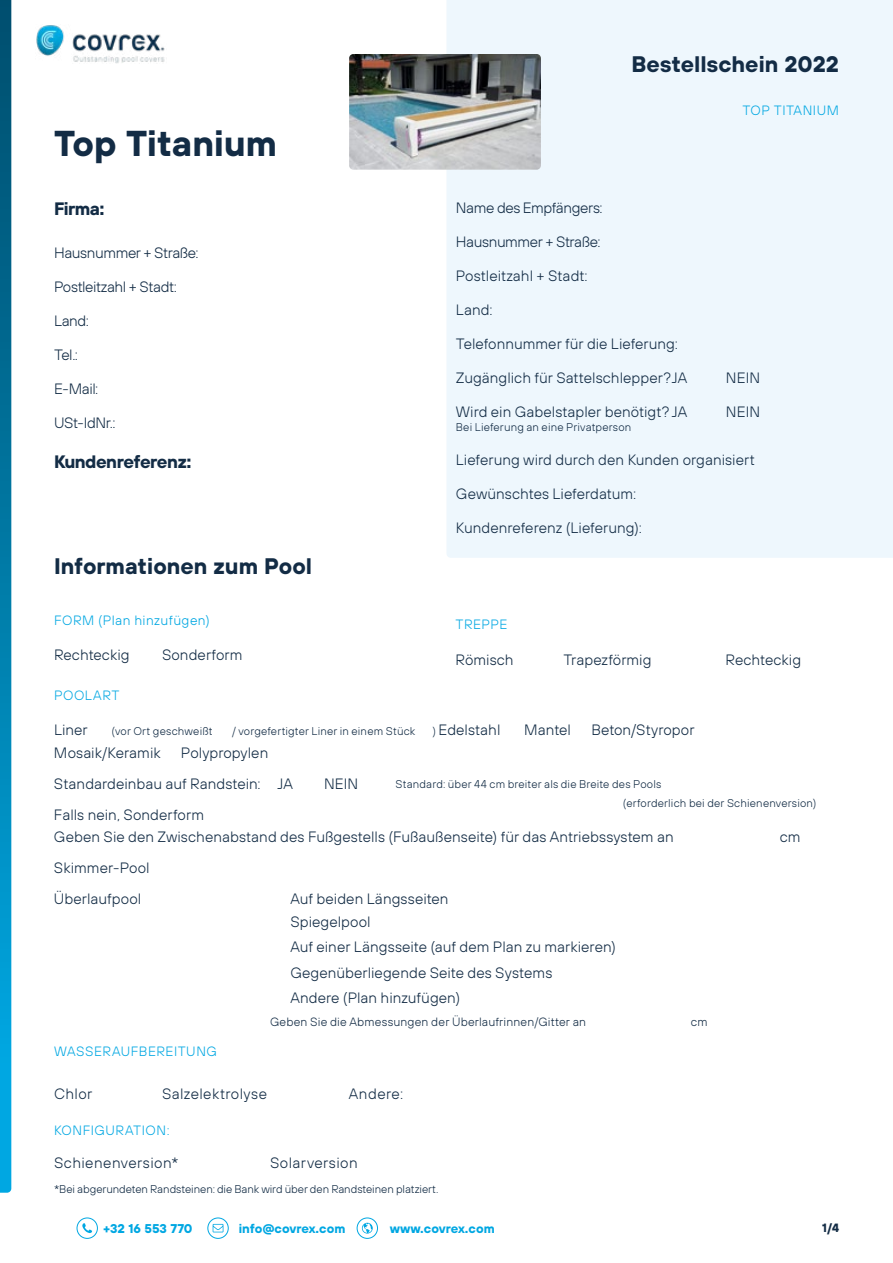
<style>
.page{position:relative;width:893px;height:1263px;background:#fff}
.page>*{position:absolute;margin:0;border:0;box-sizing:border-box;transform-origin:0 0}
.t1{font:700 36px "TT Hoves";color:#132c45}
.t2{font:700 22.5px "TT Hoves";color:#132c45}
.t3{font:700 18px "TT Hoves";letter-spacing:-.03em;color:#132c45}
.t4{font:300 15px/31px "TT Hoves";color:#132c45}
.t5{font:300 15px "TT Hoves";letter-spacing:-.025em;color:#132c45}
.t6{font:300 15px "TT Hoves";letter-spacing:.03em;color:#132c45}
.t7{font:300 15px "TT Hoves";letter-spacing:-.03em;color:#132c45}
.t8{font:300 15px "TT Hoves";letter-spacing:.025em;color:#132c45}
.t9{font:300 13.5px "TT Hoves";letter-spacing:.035em;color:#00a7e2}
.t10{font:700 12.75px "TT Hoves";color:#00a7e2}
.t11{font:300 12px "TT Hoves";letter-spacing:.015em;color:#132c45}
.t12{font:700 12px "TT Hoves";color:#132c45}
.t13{font:300 11.25px "TT Hoves";letter-spacing:.01em;color:#132c45}
.s1{font-size:11.25px}
</style>
<div class="page">
<div style="left:447px;top:0;width:446px;height:558px;background:#eef7fd"></div>
<div style="left:77px;top:1217px;width:21px;height:22px;border:1px solid #00a7e2;border-radius:50%"></div>
<svg style="left:82px;top:1223px;width:10px;height:10px"></svg>
<div style="left:207px;top:1217px;width:22px;height:22px;border:1px solid #00a7e2;border-radius:50%"></div>
<svg style="left:213px;top:1224px;width:10px;height:8px"></svg>
<div style="left:357px;top:1217px;width:21px;height:22px;border:1px solid #00a7e2;border-radius:50%"></div>
<svg style="left:362px;top:1223px;width:11px;height:10px"></svg>
<img style="left:36px;top:25px;width:129px;height:39px">
<svg style="left:0;top:0;width:11px;height:1193px;background:#007dab"></svg>
<img style="left:349px;top:54px;width:192px;height:116px">
<h1 class="t1" style="left:54px;top:118px;width:224px">Top Titanium</h1>
<p class="t3" style="left:54px;top:197px;width:52px">Firma:</p>
<p class="t5" style="left:54px;top:243px;width:146px">Hausnummer + Straße:</p>
<p class="t7" style="left:54px;top:277px;width:124px">Postleitzahl + Stadt:</p>
<p class="t4" style="left:54px;top:305px;width:37px">Land:</p>
<p class="t4" style="left:54px;top:339px;width:26px">Tel.:</p>
<p class="t4" style="left:54px;top:373px;width:46px">E-Mail:</p>
<p class="t4" style="left:54px;top:407px;width:63px">USt-IdNr.:</p>
<p class="t3" style="left:54px;top:449px;width:139px">Kundenreferenz:</p>
<h2 class="t2" style="left:54px;top:551px;width:260px">Informationen zum Pool</h2>
<p class="t9" style="left:54px;top:612px;width:158px">FORM (Plan hinzufügen)</p>
<p class="t4" style="left:54px;top:639px;width:77px">Rechteckig</p>
<p class="t4" style="left:162px;top:639px;width:82px">Sonderform</p>
<h2 class="t2" style="left:631px;top:49px;width:209px">Bestellschein 2022</h2>
<p class="t9" style="left:742px;top:102px;width:98px">Top Titanium</p>
<p class="t5" style="left:456px;top:198px;width:148px">Name des Empfängers:</p>
<p class="t5" style="left:456px;top:232px;width:146px">Hausnummer + Straße:</p>
<p class="t4" style="left:456px;top:260px;width:133px">Postleitzahl + Stadt:</p>
<p class="t4" style="left:456px;top:294px;width:38px">Land:</p>
<p class="t4" style="left:456px;top:328px;width:224px">Telefonnummer für die Lieferung:</p>
<p class="t4" style="left:456px;top:362px;width:233px">Zugänglich für Sattelschlepper?JA</p>
<p class="t4" style="left:708px;top:362px;width:45px">NEIN</p>
<p class="t4" style="left:456px;top:396px;width:233px">Wird ein Gabelstapler benötigt? JA</p>
<p class="t4" style="left:708px;top:396px;width:45px">NEIN</p>
<p class="t13" style="left:456px;top:420px;width:177px">Bei Lieferung an eine Privatperson</p>
<p class="t4" style="left:456px;top:444px;width:300px">Lieferung wird durch den Kunden organisiert</p>
<p class="t4" style="left:456px;top:478px;width:182px">Gewünschtes Lieferdatum:</p>
<p class="t4" style="left:456px;top:512px;width:187px">Kundenreferenz (Lieferung):</p>
<p class="t9" style="left:455px;top:616px;width:54px">TREPPE</p>
<p class="t4" style="left:455px;top:644px;width:60px">Römisch</p>
<p class="t4" style="left:563px;top:644px;width:89px">Trapezförmig</p>
<p class="t4" style="left:725px;top:644px;width:77px">Rechteckig</p>
<p class="t9" style="left:54px;top:687px;width:11px">POO</p>
<p class="t9" style="left:85px;top:687px;width:36px">LART</p>
<p class="t4" style="left:54px;top:714px;width:35px">Liner</p>
<p class="t13" style="left:111px;top:724px;width:103px">(vor Ort geschweißt</p>
<p class="t13" style="left:232px;top:724px;width:185px">/ vorgefertigter Liner in einem Stück</p>
<p class="t4" style="left:432px;top:714px;width:70px"><span class="s1">)</span> Edelstahl</p>
<p class="t4" style="left:524px;top:714px;width:48px">Mantel</p>
<p class="t4" style="left:591px;top:714px;width:105px">Beton/Styropor</p>
<p class="t4" style="left:54px;top:737px;width:108px">Mosaik/Keramik</p>
<p class="t4" style="left:54px;top:737px;width:240px;text-indent:127px">Polypropylen<br>Standardeinbau auf Randstein: JA</p>
<p class="t4" style="left:313px;top:768px;width:38px">NEIN</p>
<p class="t4" style="left:54px;top:803px;width:621px;line-height:22.5px">Falls nein, Sonderform<br>Geben Sie den Zwischenabstand des Fußgestells (Fußaußenseite) für das Antriebssystem an</p>
<p class="t13" style="left:395px;top:777px;width:267px">Standard: über 44 cm breiter als die Breite des Pools</p>
<p class="t13" style="left:623px;top:796px;width:195px">(erforderlich bei der Schienenversion)</p>
<p class="t4" style="left:780px;top:821px;width:22px">cm</p>
<p class="t4" style="left:54px;top:852px;width:97px">Skimmer-Pool<br>Überlaufpool</p>
<p class="t4" style="left:290px;top:887px;width:160px;line-height:22.5px">Auf beiden Längsseiten<br>Spiegelpool</p>
<p class="t4" style="left:290px;top:934px;width:327px;line-height:25.5px">Auf einer Längsseite (auf dem Plan zu markieren)<br>Gegenüberliegende Seite des Systems<br>Andere (Plan hinzufügen)</p>
<p class="t11" style="left:270px;top:1014px;width:318px">Geben Sie die Abmessungen der Überlaufrinnen/Gitter an</p>
<p class="t11" style="left:691px;top:1014px;width:18px">cm</p>
<p class="t9" style="left:54px;top:1043px;width:164px">WASSERAU FBEREITUNG</p>
<p class="t4" style="left:54px;top:1078px;width:40px">Chlor</p>
<p class="t8" style="left:162px;top:1084px;width:107px">Salzelektrolyse</p>
<p class="t4" style="left:349px;top:1078px;width:56px">Andere:</p>
<p class="t9" style="left:54px;top:1122px;width:97px">KON FIGU RATION</p>
<p class="t9" style="left:167px;top:1122px;width:4px">:</p>
<p class="t6" style="left:54px;top:1153px;width:126px">Schienenversion*</p>
<p class="t6" style="left:270px;top:1153px;width:89px">Solarversion</p>
<p class="t13" style="left:54px;top:1182px;width:386px">*Bei abgerundeten Randsteinen: die Bank wird über den Randsteinen platziert.</p>
<p class="t10" style="left:103px;top:1220px;width:91px">+32 16 553 770</p>
<p class="t10" style="left:239px;top:1220px;width:108px">info@covrex.com</p>
<p class="t10" style="left:390px;top:1220px;width:106px">www.covrex.com</p>
<p class="t12" style="left:822px;top:1219px;width:18px">1/4</p>
</div>
